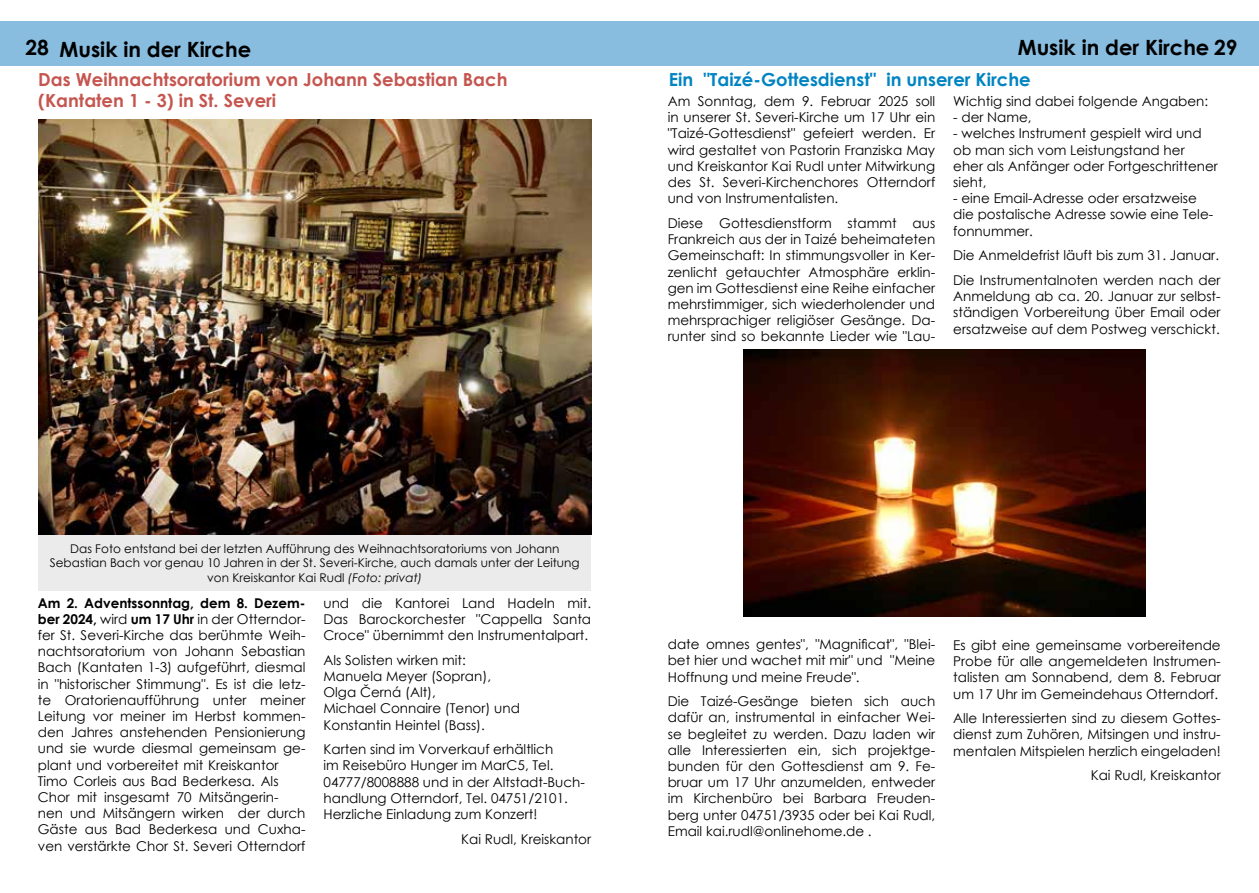
<style>
.page{position:relative;width:1259px;height:893px;background:#fff}
.page>*{position:absolute;margin:0;border:0;box-sizing:border-box;transform-origin:0 0}
.t1{font:700 21px "Century Gothic";color:#000}
.t2{font:700 18px/21.6px "Century Gothic";color:#c5554f}
.t3{font:700 18px "Century Gothic";color:#0084c2}
.t4{font:13.5px/16.2px "Century Gothic";color:#000;text-align:justify}
.t5{font:12px/14.4px "Century Gothic";color:#000;text-align:center}
.s1{font-style:italic}
.s2{font-weight:700}
</style>
<div class="page">
<div style="left:629px;top:21px;width:630px;height:45px;background:#88bde0"></div>
<div style="left:0;top:21px;width:629px;height:45px;background:#88bde0"></div>
<div style="left:38px;top:534px;width:553px;height:57px;background:#ebebec"></div>
<img style="left:38px;top:120px;width:553px;height:414px">
<img style="left:743px;top:349px;width:402px;height:268px">
<h1 class="t1" style="left:26px;top:33px;width:227px">28 Musik in der Kirche</h1>
<h1 class="t1" style="left:1017px;top:32px;width:221px">Musik in der Kirche 29</h1>
<h2 class="t2" style="left:38px;top:68px;width:471px">Das Weihnachtsoratorium von Johann Sebastian Bach (Kantaten 1 - 3) in St. Severi</h2>
<h2 class="t3" style="left:669px;top:66px;width:363px">Ein "Taizé-Gottesdienst" in unserer Kirche</h2>
<p class="t4" style="left:953px;top:93px;width:256px">Wichtig sind dabei folgende Angaben:</p>
<p class="t4" style="left:953px;top:109px;width:80px">- der Name,</p>
<p class="t4" style="left:953px;top:125px;width:266px;text-align:left">- welches Instrument gespielt wird und ob man sich vom Leistungstand her eher als Anfänger oder Fortgeschrittener sieht,</p>
<p class="t4" style="left:953px;top:190px;width:261px;text-align:left">- eine Email-Adresse oder ersatzweise die postalische Adresse sowie eine Tele&shy;fonnummer.</p>
<p class="t4" style="left:953px;top:243px;width:269px;line-height:24.8px">Die Anmeldefrist läuft bis zum 31. Januar.<br>Die Instrumentalnoten werden nach der</p>
<p class="t4" style="left:953px;top:288px;width:269px">Anmeldung ab ca. 20. Januar zur selbst&shy;ständigen Vorbereitung über Email oder ersatzweise auf dem Postweg verschickt.</p>
<p class="t4" style="left:668px;top:93px;width:269px">Am Sonntag, dem 9. Februar 2025 soll in unserer St. Severi-Kirche um 17 Uhr ein "Taizé-Gottesdienst" gefeiert werden. Er wird gestaltet von Pastorin Franziska May und Kreiskantor Kai Rudl unter Mitwirkung des St. Severi-Kirchenchores Otterndorf und von Instrumentalisten.</p>
<p class="t4" style="left:668px;top:215px;width:269px">Diese Gottesdienstform stammt aus Frankreich aus der in Taizé beheimateten Gemeinschaft: In stimmungsvoller in Ker&shy;zenlicht getauchter Atmosphäre erklin&shy;gen im Gottesdienst eine Reihe einfacher mehrstimmiger, sich wiederholender und mehrsprachiger religiöser Gesänge. Da&shy;runter sind so bekannte Lieder wie "Lau-</p>
<p class="t5" style="left:50px;top:541px;width:531px">Das Foto entstand bei der letzten Aufführung des Weihnachtsoratoriums von Johann<br>Sebastian Bach vor genau 10 Jahren in der St. Severi-Kirche, auch damals unter der Leitung von Kreiskantor Kai Rudl <span class="s1">(Foto: privat)</span></p>
<p class="t4" style="left:38px;top:594px;width:269px;text-align:left"><span class="s2">Am 2. Adventssonntag, dem 8. Dezem&shy;ber 2024,</span> wird <span class="s2">um 17 Uhr</span> in der Otterndor&shy;fer St. Severi-Kirche das berühmte Weih&shy;nachtsoratorium von Johann Sebastian Bach (Kantaten 1-3) aufgeführt, diesmal in "historischer Stimmung". Es ist die letz&shy;te Oratorienaufführung unter meiner Leitung vor meiner im Herbst kommen&shy;den Jahres anstehenden Pensionierung und sie wurde diesmal gemeinsam ge&shy;plant und vorbereitet mit Kreiskantor Timo Corleis aus Bad Bederkesa. Als Chor mit insgesamt 70 Mitsängerin&shy;nen und Mitsängern wirken der durch Gäste aus Bad Bederkesa und Cuxha&shy;ven verstärkte Chor St. Severi Otterndorf</p>
<p class="t4" style="left:323px;top:594px;width:269px">und die Kantorei Land Hadeln mit.<br>Das Barockorchester "Cappella Santa Croce" übernimmt den Instrumentalpart.</p>
<p class="t4" style="left:323px;top:651px;width:198px;text-align:left">Als Solisten wirken mit:<br>Manuela Meyer (Sopran),<br>Olga Černá (Alt),<br>Michael Connaire (Tenor) und<br>Konstantin Heintel (Bass).</p>
<p class="t4" style="left:323px;top:741px;width:263px;text-align:left">Karten sind im Vorverkauf erhältlich<br>im Reisebüro Hunger im MarC5, Tel.<br>04777/8008888 und in der Altstadt-Buch&shy;handlung Otterndorf, Tel. 04751/2101.<br>Herzliche Einladung zum Konzert!</p>
<p class="t4" style="left:461px;top:830px;width:131px">Kai Rudl, Kreiskantor</p>
<p class="t4" style="left:668px;top:636px;width:269px">date omnes gentes", "Magnificat", "Blei&shy;bet hier und wachet mit mir" und "Meine Hoffnung und meine Freude".</p>
<p class="t4" style="left:668px;top:693px;width:269px">Die Taizé-Gesänge bieten sich auch dafür an, instrumental in einfacher Wei&shy;se begleitet zu werden. Dazu laden wir alle Interessierten ein, sich projektge&shy;bunden für den Gottesdienst am 9. Fe&shy;bruar um 17 Uhr anzumelden, entweder im Kirchenbüro bei Barbara Freuden&shy;berg unter 04751/3935 oder bei Kai Rudl, Email kai.rudl@onlinehome.de .</p>
<p class="t4" style="left:953px;top:637px;width:269px">Es gibt eine gemeinsame vorbereitende Probe für alle angemeldeten Instrumen&shy;talisten am Sonnabend, dem 8. Februar um 17 Uhr im Gemeindehaus Otterndorf.</p>
<p class="t4" style="left:953px;top:710px;width:269px">Alle Interessierten sind zu diesem Gottes&shy;dienst zum Zuhören, Mitsingen und instru&shy;mentalen Mitspielen herzlich eingeladen!</p>
<p class="t4" style="left:1090px;top:767px;width:131px">Kai Rudl, Kreiskantor</p>
</div>
